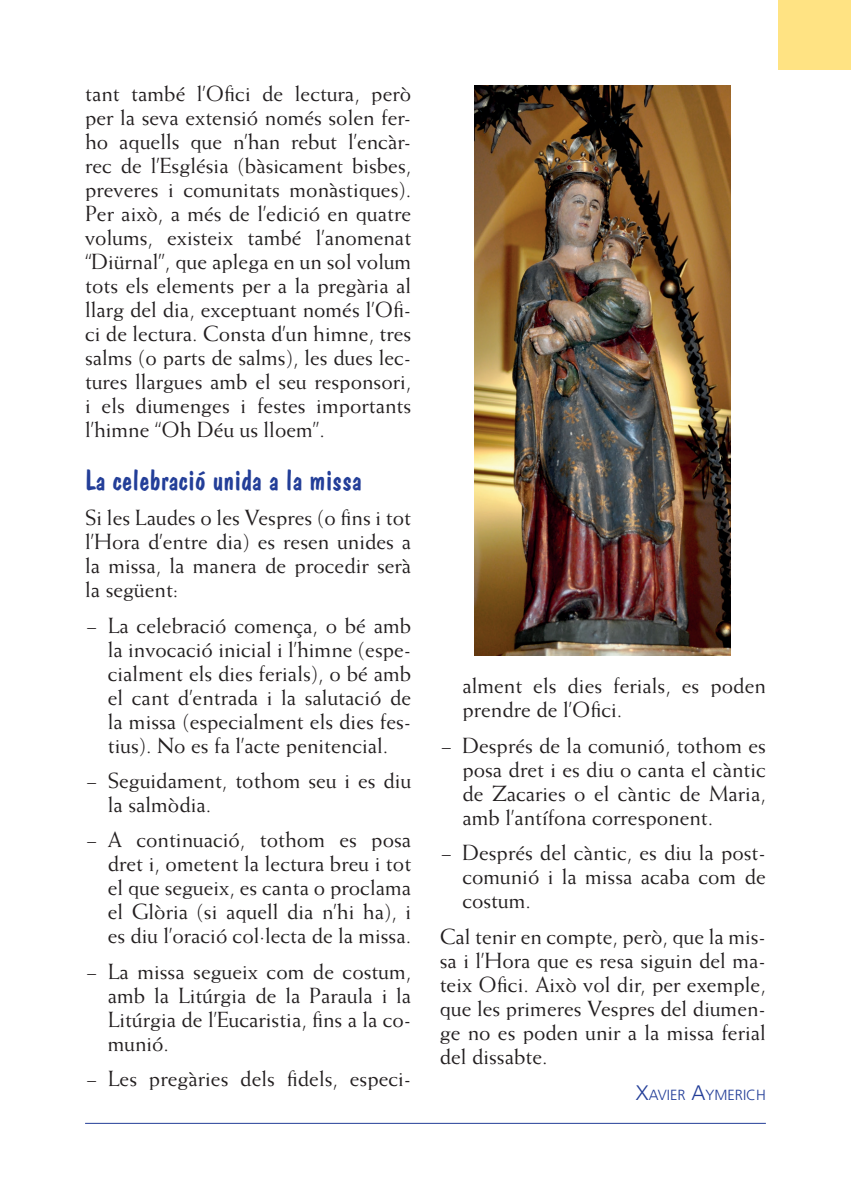
<style>
.page{position:relative;width:851px;height:1191px;background:#fff}
.page>*{position:absolute;margin:0;border:0;box-sizing:border-box;transform-origin:0 0}
.Subtítol{font:30px "Dom Casual BT";color:#233e98}
.t1{font:22px/24px "Weiss Std";color:#231f20;text-align:justify}
.Signatura_normal{font:300 14.6px "Frutiger LT Std";color:#233e98}
.s1{font-size:21px}
</style>
<div class="page">
<div style="left:778px;top:0;width:72px;height:69px;background:#ffe383"></div>
<hr style="left:85px;top:1123px;width:680px;height:1px;background:#233e98">
<img style="left:475px;top:85px;width:255px;height:570px">
<p class="t1" style="left:85px;top:81px;width:328px">tant també l’Ofici de lectura, però per la seva extensió només solen fer&shy;ho aquells que n’han rebut l’encàr&shy;rec de l’Església (bàsicament bisbes, preveres i comunitats monàstiques).<br>Per això, a més de l’edició en quatre volums, existeix també l’anomenat “Diürnal”, que aplega en un sol volum tots els elements per a la pregària al llarg del dia, exceptuant només l’Ofi&shy;ci de lectura. Consta d’un himne, tres salms (o parts de salms), les dues lec&shy;tures llargues amb el seu responsori, i els diumenges i festes importants l’himne “Oh Déu us lloem”.</p>
<p class="Subtítol" style="left:85px;top:461px;width:278px">La celebració unida a la missa</p>
<p class="t1" style="left:85px;top:505px;width:328px">Si les Laudes o les Vespres (o fins i tot l’Hora d’entre dia) es resen unides a la missa, la manera de procedir serà la següent:</p>
<p class="t1" style="left:108px;top:613px;width:305px;text-indent:-23px">− La celebració comença, o bé amb la invocació inicial i l’himne (espe&shy;cialment els dies ferials), o bé amb el cant d’entrada i la salutació de la missa (especialment els dies fes&shy;tius). No es fa l’acte penitencial.</p>
<p class="t1" style="left:108px;top:768px;width:305px;text-indent:-23px">− Seguidament, tothom seu i es diu la salmòdia.</p>
<p class="t1" style="left:108px;top:827px;width:305px;text-indent:-23px">− A continuació, tothom es posa dret i, ometent la lectura breu i tot el que segueix, es canta o proclama el Glòria (si aquell dia n’hi ha), i es diu l’oració col·lecta de la missa.</p>
<p class="t1" style="left:108px;top:959px;width:305px;text-indent:-23px">− La missa segueix com de costum, amb la Litúrgia de la Paraula i la Litúrgia de l’Eucaristia, fins a la co&shy;munió.</p>
<p class="t1" style="left:85px;top:1066px;width:327px">− Les pregàries dels fidels, especi-</p>
<p class="t1" style="left:462px;top:673px;width:305px">alment els dies ferials, es poden prendre de l’Ofici.</p>
<p class="t1" style="left:462px;top:733px;width:305px;text-indent:-23px">− Després de la comunió, tothom es posa dret i es diu o canta el càntic de Zacaries o el càntic de Maria, amb l’antífona corresponent.</p>
<p class="t1" style="left:462px;top:840px;width:305px;text-indent:-23px">− Després del càntic, es diu la post&shy;comunió i la missa acaba com de costum.</p>
<p class="t1" style="left:439px;top:923px;width:327px">Cal tenir en compte, però, que la mis&shy;sa i l’Hora que es resa siguin del ma&shy;teix Ofici. Això vol dir, per exemple, que les primeres Vespres del diumen&shy;ge no es poden unir a la missa ferial del dissabte.</p>
<p class="Signatura_normal" style="left:635px;top:1086px;width:131px"><span class="s1">X</span>AVIER <span class="s1">A</span>YMERICH</p>
</div>
